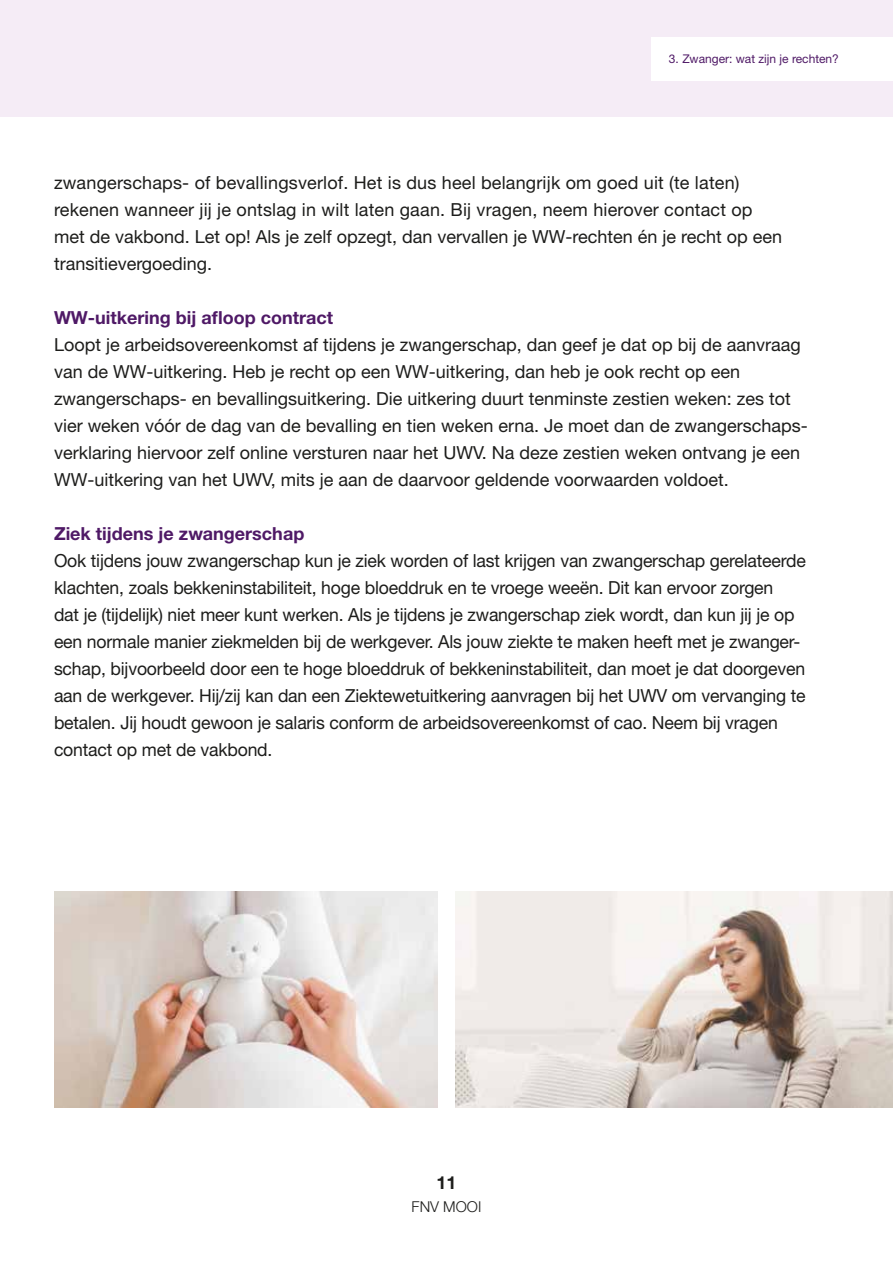
<style>
.page{position:relative;width:893px;height:1263px;background:#fff}
.page>*{position:absolute;margin:0;border:0;box-sizing:border-box;transform-origin:0 0}
.t1{font:18px/27px "Helvetica Neue LT Std";color:#1d1d1b}
.t2{font:700 18px "Helvetica Neue LT Std";color:#4f1966}
.t3{font:700 18px "Helvetica Neue LT Std";color:#1d1d1b}
.t4{font:300 15px "Helvetica Neue LT Std";color:#1d1d1b}
.t5{font:12px "Helvetica Neue LT Std";color:#4f1966}
</style>
<div class="page">
<div style="left:0;top:0;width:893px;height:117px;background:#f5ecf6"></div>
<div style="left:651px;top:37px;width:242px;height:43px;background:#fff"></div>
<img style="left:54px;top:891px;width:384px;height:216px">
<img style="left:455px;top:891px;width:438px;height:216px">
<p class="t5" style="left:669px;top:51px;width:171px">3. Zwanger: wat zijn je rechten?</p>
<p class="t1" style="left:54px;top:169px;width:730px">zwangerschaps- of bevallingsverlof. Het is dus heel belangrijk om goed uit (te laten) rekenen wanneer jij je ontslag in wilt laten gaan. Bij vragen, neem hierover contact op met de vakbond. Let op! Als je zelf opzegt, dan vervallen je WW-rechten én je recht op een transitievergoeding.</p>
<p class="t2" style="left:54px;top:306px;width:281px">WW-uitkering bij afloop contract</p>
<p class="t1" style="left:54px;top:331px;width:755px">Loopt je arbeidsovereenkomst af tijdens je zwangerschap, dan geef je dat op bij de aanvraag van de WW-uitkering. Heb je recht op een WW-uitkering, dan heb je ook recht op een zwangerschaps- en bevallingsuitkering. Die uitkering duurt tenminste zestien weken: zes tot vier weken vóór de dag van de bevalling en tien weken erna. Je moet dan de zwangerschaps&shy;verklaring hiervoor zelf online versturen naar het UWV. Na deze zestien weken ontvang je een WW-uitkering van het UWV, mits je aan de daarvoor geldende voorwaarden voldoet.</p>
<p class="t2" style="left:54px;top:522px;width:252px">Ziek tijdens je zwangerschap</p>
<p class="t1" style="left:54px;top:547px;width:753px">Ook tijdens jouw zwangerschap kun je ziek worden of last krijgen van zwangerschap gerelateerde klachten, zoals bekkeninstabiliteit, hoge bloeddruk en te vroege weeën. Dit kan ervoor zorgen<br>dat je (tijdelijk) niet meer kunt werken. Als je tijdens je zwangerschap ziek wordt, dan kun jij je op een normale manier ziekmelden bij de werkgever. Als jouw ziekte te maken heeft met je zwanger&shy;schap, bijvoorbeeld door een te hoge bloeddruk of bekkeninstabiliteit, dan moet je dat doorgeven aan de werkgever. Hij/zij kan dan een Ziektewetuitkering aanvragen bij het UWV om vervanging te betalen. Jij houdt gewoon je salaris conform de arbeidsovereenkomst of cao. Neem bij vragen contact op met de vakbond.</p>
<p class="t3" style="left:436px;top:1171px;width:22px">11</p>
<p class="t4" style="left:412px;top:1197px;width:71px">FNV MOOI</p>
</div>
